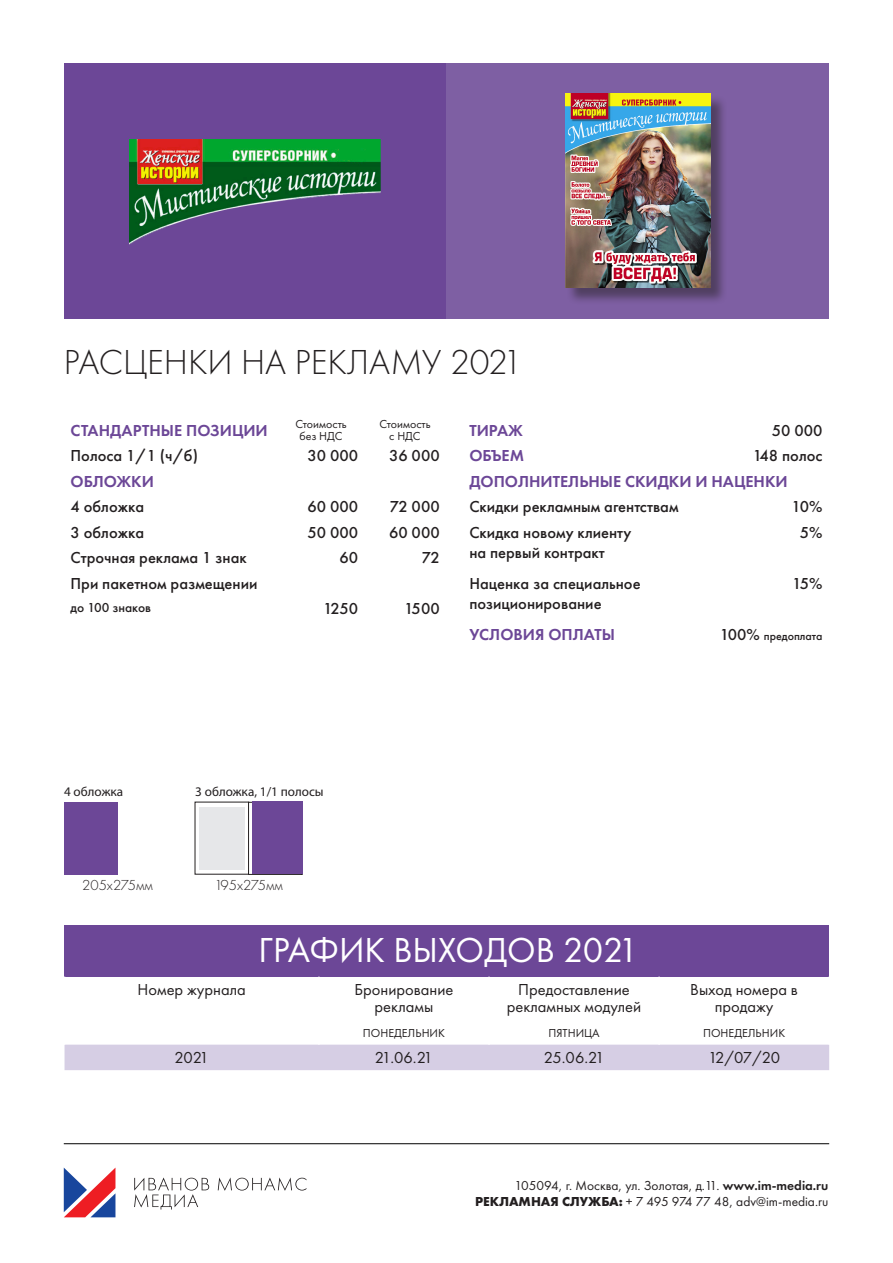
<style>
.page{position:relative;width:893px;height:1263px;background:#fff}
.page>*{position:absolute;margin:0;border:0;box-sizing:border-box;transform-origin:0 0}
.t1{font:300 36px "Futura PT";color:#231f20}
.t2{font:36px "Futura PT";color:#fff}
.t3{font:500 16.5px/19.8px "Futura PT";color:#231f20}
.t4{font:16.5px/16.5px "Futura PT";color:#231f20;text-align:center}
.t5{font:600 16.5px "Futura PT";color:#6c4797}
.t6{font:300 15px "Futura PT";color:#231f20}
.t7{font:13.5px "Futura PT";color:#231f20}
.t8{font:500 13.5px "Futura PT";color:#231f20}
.t9{font:13.2px "Myriad Pro";color:#231f20}
.t10{font:12px "Futura PT";color:#231f20}
.t11{font:500 12px "Futura PT";color:#231f20}
.s1{font-size:16.5px}
.s2{font-weight:600}
.s3{font-weight:700}
</style>
<div class="page">
<div style="left:64px;top:64px;width:382px;height:255px;background:#6c4797"></div>
<div style="left:446px;top:64px;width:383px;height:255px;background:#7e5fa3"></div>
<div style="left:566px;top:94px;width:162px;height:210px;background:#231f20;opacity:.5"></div>
<img style="left:565px;top:94px;width:145px;height:193px">
<img style="left:130px;top:139px;width:250px;height:105px">
<div style="left:199px;top:807px;width:45px;height:62px;background:#e6e7e9"></div>
<div style="left:248px;top:802px;width:54px;height:72px;border:1px solid #231f20"></div>
<div style="left:252px;top:802px;width:51px;height:72px;background:#6c4797"></div>
<div style="left:64px;top:802px;width:54px;height:72px;background:#6c4797"></div>
<svg style="left:64px;top:1168px;width:51px;height:49px"></svg>
<svg style="left:218px;top:1177px;width:88px;height:14px"></svg>
<svg style="left:134px;top:1177px;width:75px;height:32px"></svg>
<hr style="left:64px;top:1143px;width:765px;height:1px;background:#000">
<div style="left:65px;top:925px;width:764px;height:51px;background:#6c4797"></div>
<div style="left:64px;top:1044px;width:765px;height:26px;background:#d6cee4"></div>
<hr style="left:318px;top:1024px;width:2px;height:21px;background:#fff">
<hr style="left:488px;top:1024px;width:2px;height:21px;background:#fff">
<hr style="left:658px;top:1024px;width:2px;height:21px;background:#fff">
<hr style="left:828px;top:1024px;width:2px;height:21px;background:#fff">
<p class="t1" style="left:64px;top:342px;width:460px">РАСЦЕНКИ НА РЕКЛАМУ 2021</p>
<p class="t5" style="left:71px;top:420px;width:199px">СТАНДАРТНЫЕ ПОЗИЦИИ</p>
<p class="t10" style="left:295px;top:417px;width:53px">Стоимость</p>
<p class="t10" style="left:299px;top:429px;width:45px">без НДС</p>
<p class="t10" style="left:379px;top:417px;width:53px">Стоимость</p>
<p class="t10" style="left:389px;top:429px;width:33px">с НДС</p>
<p class="t3" style="left:71px;top:446px;width:129px">Полоса 1/1 (ч/б)</p>
<p class="t3" style="left:308px;top:446px;width:52px">30 000</p>
<p class="t3" style="left:389px;top:446px;width:52px">36 000</p>
<p class="t5" style="left:71px;top:471px;width:85px">ОБЛОЖКИ</p>
<p class="t3" style="left:71px;top:497px;width:75px">4 обложка</p>
<p class="t3" style="left:308px;top:497px;width:52px">60 000</p>
<p class="t3" style="left:390px;top:497px;width:51px">72 000</p>
<p class="t3" style="left:71px;top:522px;width:75px">3 обложка</p>
<p class="t3" style="left:308px;top:522px;width:52px">50 000</p>
<p class="t3" style="left:389px;top:522px;width:52px">60 000</p>
<p class="t3" style="left:71px;top:548px;width:178px">Строчная реклама 1 знак</p>
<p class="t3" style="left:340px;top:548px;width:20px">60</p>
<p class="t3" style="left:422px;top:548px;width:19px">72</p>
<p class="t3" style="left:71px;top:573px;width:189px">При пакетном размещении</p>
<p class="t8" style="left:71px;top:599px;width:82px">до 100 знаков</p>
<p class="t3" style="left:323px;top:599px;width:37px">1250</p>
<p class="t3" style="left:404px;top:599px;width:37px">1500</p>
<p class="t5" style="left:469px;top:420px;width:55px">ТИРАЖ</p>
<p class="t3" style="left:772px;top:420px;width:52px">50 000</p>
<p class="t5" style="left:469px;top:445px;width:56px">ОБЪЕМ</p>
<p class="t3" style="left:753px;top:446px;width:71px">148 полос</p>
<p class="t5" style="left:469px;top:471px;width:320px">ДОПОЛНИТЕЛЬНЫЕ СКИДКИ И НАЦЕНКИ</p>
<p class="t3" style="left:469px;top:497px;width:211px">Скидки рекламным агентствам</p>
<p class="t3" style="left:792px;top:497px;width:32px">10%</p>
<p class="t3" style="left:469px;top:522px;width:164px">Cкидка новому клиенту</p>
<p class="t3" style="left:469px;top:542px;width:137px">на первый контракт</p>
<p class="t3" style="left:800px;top:522px;width:24px">5%</p>
<p class="t3" style="left:469px;top:573px;width:173px">Наценка за специальное позиционирование</p>
<p class="t3" style="left:792px;top:573px;width:32px">15%</p>
<p class="t5" style="left:469px;top:624px;width:147px">УСЛОВИЯ ОПЛАТЫ</p>
<p class="t11" style="left:720px;top:628px;width:104px"><span class="s1">100%</span> предоплата</p>
<p class="t9" style="left:64px;top:784px;width:61px">4 обложка</p>
<p class="t6" style="left:82px;top:877px;width:72px">205x275мм</p>
<p class="t9" style="left:195px;top:784px;width:130px">3 обложка, 1/1 полосы</p>
<p class="t6" style="left:215px;top:877px;width:70px">195x275мм</p>
<p class="t2" style="left:259px;top:929px;width:382px">ГРАФИК ВЫХОДОВ 2021</p>
<p class="t4" style="left:138px;top:981px;width:110px">Номер журнала</p>
<p class="t4" style="left:354px;top:981px;width:101px">Бронирование</p>
<p class="t4" style="left:375px;top:998px;width:60px">рекламы</p>
<p class="t4" style="left:518px;top:981px;width:113px">Предоставление</p>
<p class="t4" style="left:507px;top:998px;width:136px">рекламных модулей</p>
<p class="t4" style="left:690px;top:981px;width:109px">Выход номера в продажу</p>
<p class="t10" style="left:363px;top:1026px;width:83px">ПОНЕДЕЛЬНИК</p>
<p class="t10" style="left:548px;top:1026px;width:53px">ПЯТНИЦА</p>
<p class="t10" style="left:703px;top:1026px;width:83px">ПОНЕДЕЛЬНИК</p>
<p class="t4" style="left:174px;top:1049px;width:36px">2021</p>
<p class="t4" style="left:375px;top:1049px;width:59px">21.06.21</p>
<p class="t4" style="left:544px;top:1049px;width:62px">25.06.21</p>
<p class="t4" style="left:708px;top:1049px;width:74px">12/07/20</p>
<p class="t7" style="left:514px;top:1177px;width:315px">105094, г. Москва, ул. Золотая, д.11. <span class="s2">www.im-media.ru</span></p>
<p class="t7" style="left:475px;top:1193px;width:355px"><span class="s3">РЕКЛАМНАЯ СЛУЖБА:</span> + 7 495 974 77 48, adv@im-media.ru</p>
</div>
